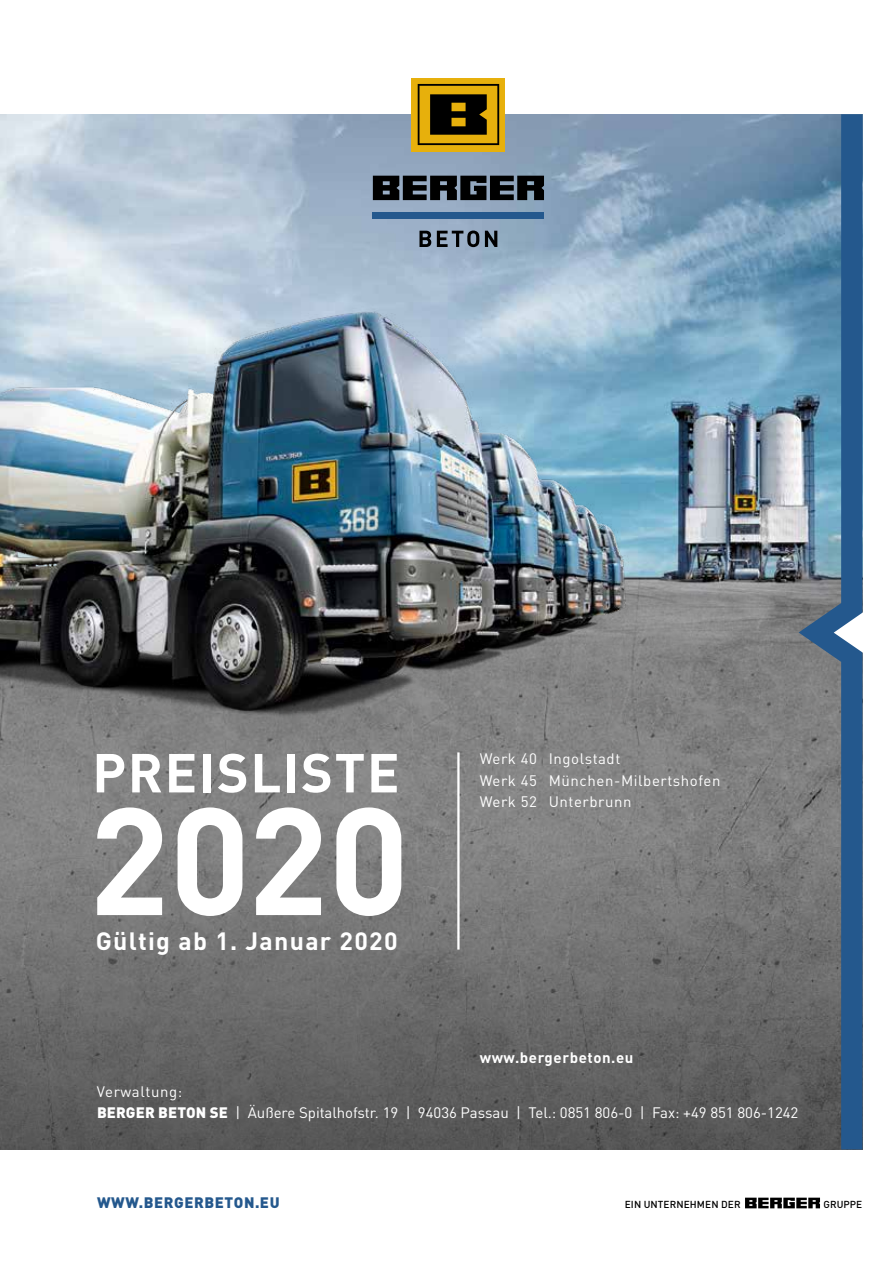
<style>
.page{position:relative;width:893px;height:1263px;background:#fff}
.page>*{position:absolute;margin:0;border:0;box-sizing:border-box;transform-origin:0 0}
.t1{font:700 149.85px "DIN Pro";color:#fff}
.t2{font:700 54px "DIN Pro";letter-spacing:.03em;color:#fff}
.t3{font:700 24.75px "DIN Pro";letter-spacing:.05em;color:#fff}
.t4{font:15px/21.6px "DIN Pro";color:#fff}
.t5{font:15px/21.6px "DIN Pro";letter-spacing:.035em;color:#fff}
.t6{font:900 15px "DIN Pro";letter-spacing:.04em;color:#24588d}
.t7{font:700 15px "DIN Pro";letter-spacing:.04em;color:#fff}
.t8{font:500 10.05px "DIN Pro";letter-spacing:.01em;color:#000}
.s1{font-weight:900}
</style>
<div class="page">
<img style="left:0;top:114px;width:799px;height:730px">
<div style="left:0;top:844px;width:862px;height:305px;background:linear-gradient(to bottom,#828282,#555)"></div>
<svg style="left:745px;top:1198px;width:75px;height:10px"></svg>
<hr style="left:457px;top:752px;width:3px;height:197px;background:#fff">
<img style="left:0;top:218px;width:736px;height:627px">
<svg style="left:799px;top:114px;width:63px;height:1035px;background:#54738d"></svg>
<svg style="left:834px;top:594px;width:29px;height:77px"></svg>
<svg style="left:373px;top:176px;width:171px;height:24px;background:#23282d"></svg>
<svg style="left:419px;top:231px;width:12px;height:16px"></svg>
<svg style="left:437px;top:231px;width:42px;height:16px"></svg>
<svg style="left:485px;top:231px;width:12px;height:16px"></svg>
<div style="left:373px;top:212px;width:171px;height:6px;background:#24588d"></div>
<div style="left:412px;top:78px;width:93px;height:73px;background:#e7b00c"></div>
<svg style="left:418px;top:84px;width:81px;height:61px"></svg>
<h2 class="t2" style="left:92px;top:728px;width:309px">PREISLISTE</h2>
<h1 class="t1" style="left:88px;top:736px;width:323px">2020</h1>
<h3 class="t3" style="left:96px;top:920px;width:303px">Gültig ab 1. Januar 2020</h3>
<p class="t5" style="left:480px;top:746px;width:242px">Werk 40 Ingolstadt<br>Werk 45 München-Milbertshofen<br>Werk 52 Unterbrunn</p>
<p class="t7" style="left:480px;top:1045px;width:155px">www.bergerbeton.eu</p>
<p class="t4" style="left:97px;top:1079px;width:703px">Verwaltung:<br><span class="s1">BERGER BETON SE</span> | Äußere Spitalhofstr. 19 | 94036 Passau | Tel.: 0851 806-0 | Fax: +49 851 806-1242</p>
<p class="t6" style="left:97px;top:1190px;width:184px">WWW.BERGERBETON.EU</p>
<p class="t8" style="left:625px;top:1196px;width:117px">EIN UNTERNEHMEN DER</p>
<p class="t8" style="left:823px;top:1196px;width:40px">GRUPPE</p>
</div>
